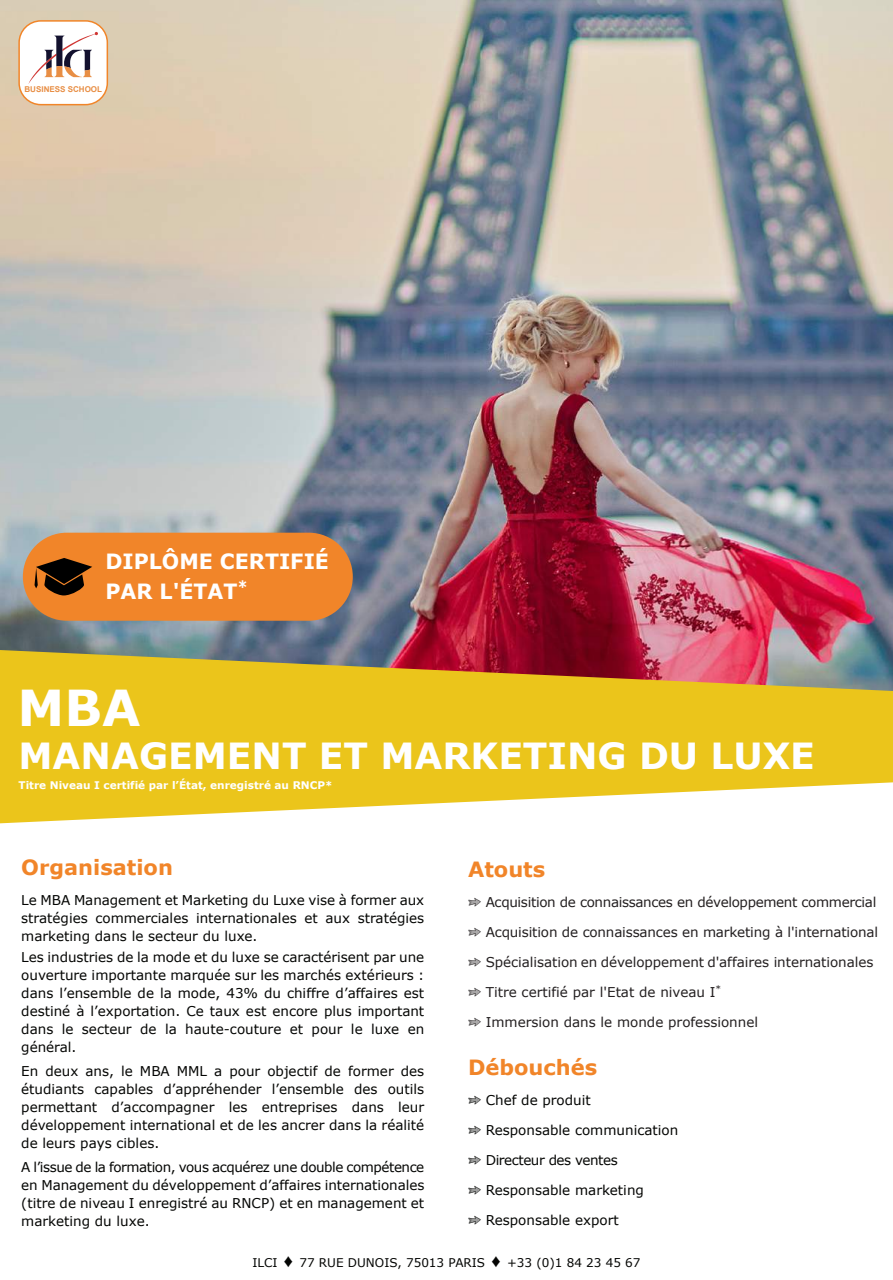
<style>
.page{position:relative;width:893px;height:1280px;background:#fff}
.page>*{position:absolute;margin:0;border:0;box-sizing:border-box;transform-origin:0 0}
.t1{font:700 49.5px "Verdana";color:#fff}
.t2{font:700 36px "Verdana";color:#fff}
.t3{font:700 21px "Verdana";color:#f18529}
.t4{font:700 21px/30px "Verdana";color:#fff}
.t5{font:13.5px/18px "Verdana";color:#040503;text-align:justify}
.t6{font:13.5px "Verdana";letter-spacing:-.005em;color:#231f20}
.t7{font:13.5px "Verdana";letter-spacing:-.025em;color:#231f20}
.t8{font:13.5px "Verdana";letter-spacing:-.035em;color:#040503}
.t9{font:12px "Verdana";color:#040503}
.t10{font:700 10.5px "Verdana";color:#fff}
.t11{font:700 7.95px "Arial";color:#e88e44}
.s1{font-family:"Austie Bost Arrow Mania";font-size:18px}
.s2{font-family:"Arial";font-size:18px}
</style>
<div class="page">
<img style="left:0;top:0;width:893px;height:650px">
<svg style="left:0;top:650px;width:893px;height:173px;background:#e3be3d"></svg>
<div style="left:19px;top:21px;width:88px;height:84px;background:#fff;border-radius:22px"></div>
<div style="left:18px;top:20px;width:90px;height:85px;border:2px solid #f18529;border-radius:22px"></div>
<svg style="left:28px;top:32px;width:70px;height:52px"></svg>
<div style="left:23px;top:533px;width:330px;height:88px;background:#f18529;border-radius:44px"></div>
<svg style="left:35px;top:558px;width:57px;height:37px"></svg>
<p class="t11" style="left:25px;top:84px;width:79px">BUSINESS SCHOOL</p>
<h3 class="t4" style="left:105px;top:546px;width:225px">DIPLÔME CERTIFIÉ<br>PAR L'ÉTAT<sup>*</sup></h3>
<h1 class="t1" style="left:17px;top:673px;width:125px">MBA</h1>
<h2 class="t2" style="left:19px;top:730px;width:798px">MANAGEMENT ET MARKETING DU LUXE</h2>
<p class="t10" style="left:19px;top:778px;width:316px">Titre Niveau I certifié par l’État, enregistré au RNCP*</p>
<h3 class="t3" style="left:21px;top:852px;width:153px">Organisation</h3>
<p class="t5" style="left:21px;top:891px;width:405px">Le MBA Management et Marketing du Luxe vise à former aux stratégies commerciales internationales et aux stratégies marketing dans le secteur du luxe.</p>
<p class="t5" style="left:21px;top:948px;width:405px">Les industries de la mode et du luxe se caractérisent par une ouverture importante marquée sur les marchés extérieurs : dans l’ensemble de la mode, 43% du chiffre d’affaires est destiné à l’exportation. Ce taux est encore plus important dans le secteur de la haute-couture et pour le luxe en général.</p>
<p class="t5" style="left:21px;top:1062px;width:405px">En deux ans, le MBA MML a pour objectif de former des étudiants capables d’appréhender l’ensemble des outils permettant d’accompagner les entreprises dans leur développement international et de les ancrer dans la réalité de leurs pays cibles.</p>
<p class="t5" style="left:21px;top:1158px;width:405px">A l’issue de la formation, vous acquérez une double compétence en Management du développement d’affaires internationales (titre de niveau I enregistré au RNCP) et en management et marketing du luxe.</p>
<h3 class="t3" style="left:468px;top:854px;width:79px">Atouts</h3>
<p class="t7" style="left:468px;top:892px;width:410px"><span class="s1">Q</span> Acquisition de connaissances en développement commercial</p>
<p class="t6" style="left:468px;top:922px;width:412px"><span class="s1">Q</span> Acquisition de connaissances en marketing à l'international</p>
<p class="t6" style="left:468px;top:952px;width:407px"><span class="s1">Q</span> Spécialisation en développement d'affaires internationales</p>
<p class="t6" style="left:468px;top:982px;width:255px"><span class="s1">Q</span> Titre certifié par l'Etat de niveau I<sup>*</sup></p>
<p class="t6" style="left:468px;top:1012px;width:292px"><span class="s1">Q</span> Immersion dans le monde professionnel</p>
<h3 class="t3" style="left:468px;top:1052px;width:131px">Débouchés</h3>
<p class="t5" style="left:468px;top:1090px;width:124px"><span class="s1">Q</span> Chef de produit</p>
<p class="t5" style="left:468px;top:1120px;width:212px"><span class="s1">Q</span> Responsable communication</p>
<p class="t8" style="left:468px;top:1150px;width:151px"><span class="s1">Q</span> Directeur des ventes</p>
<p class="t5" style="left:468px;top:1180px;width:177px"><span class="s1">Q</span> Responsable marketing</p>
<p class="t5" style="left:468px;top:1210px;width:152px"><span class="s1">Q</span> Responsable export</p>
<p class="t9" style="left:253px;top:1254px;width:389px">ILCI <span class="s2">♦</span> 77 RUE DUNOIS, 75013 PARIS <span class="s2">♦</span> +33 (0)1 84 23 45 67</p>
</div>
